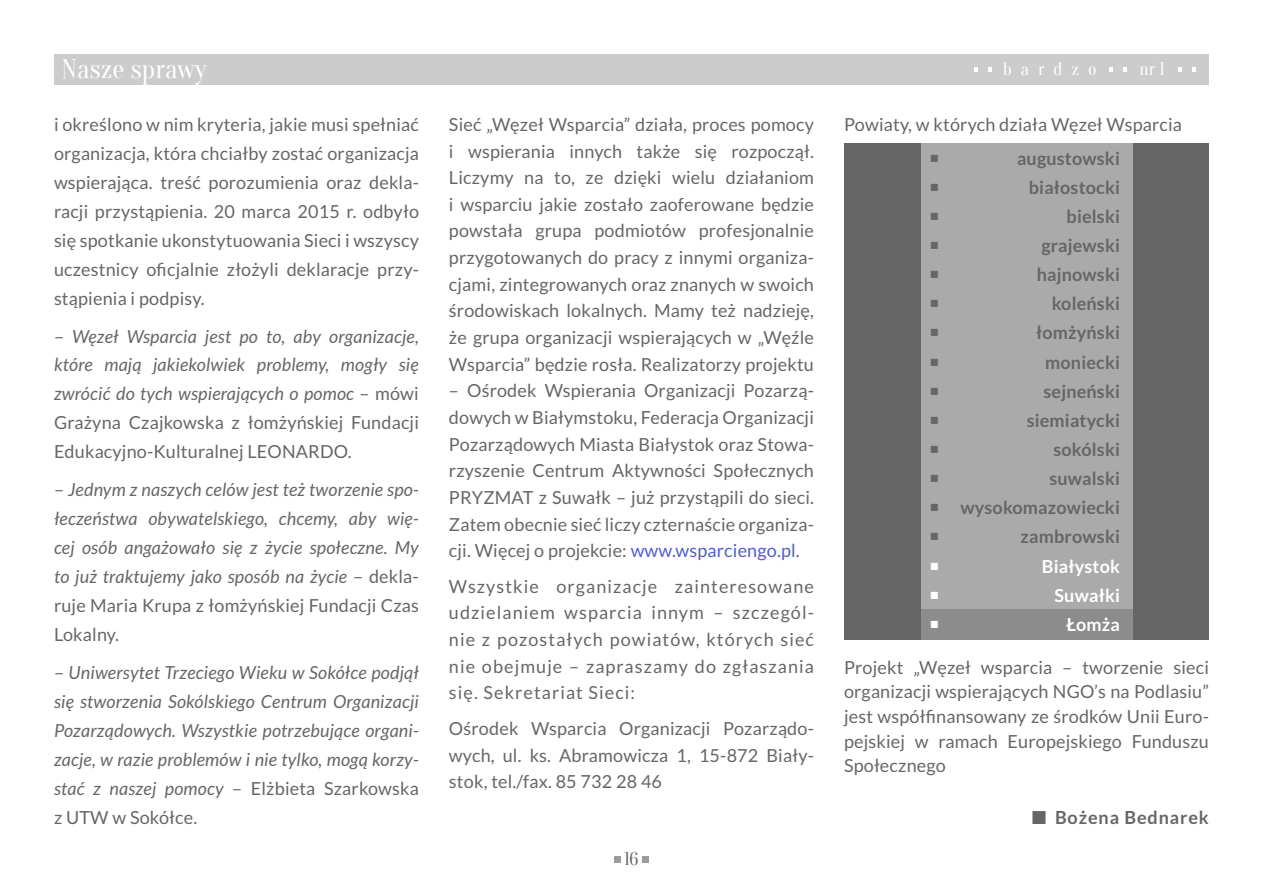
<style>
.page{position:relative;width:1263px;height:893px;background:#fff}
.page>*{position:absolute;margin:0;border:0;box-sizing:border-box;transform-origin:0 0}
.t1{font:27px "Oranienbaum";color:#fff}
.t2{font:18px/26.7px "Lato";letter-spacing:.01em;color:#666;text-align:justify}
.t3{font:italic 18px/29px "Lato";letter-spacing:.01em;color:#666;text-align:justify}
.t4{font:700 18px/29.1px "Lato";letter-spacing:.01em;color:#666;text-align:right}
.t5{font:700 18px/29.1px "Lato";letter-spacing:.01em;color:#fff;text-align:right}
.t6{font:700 18px "Lato";letter-spacing:.05em;color:#666}
.t7{font:18px "Oranienbaum";letter-spacing:.5em;color:#fff}
.t8{font:18px "Oranienbaum";color:#666}
.s1{color:#4f5cd6}
.s2{font-style:normal}
</style>
<div class="page">
<div style="left:54px;top:54px;width:1155px;height:31px;background:#ccc"></div>
<svg style="left:615px;top:856px;width:6px;height:6px"></svg>
<svg style="left:642px;top:856px;width:6px;height:6px"></svg>
<svg style="left:988px;top:68px;width:3px;height:4px"></svg>
<svg style="left:974px;top:68px;width:4px;height:4px"></svg>
<svg style="left:1192px;top:68px;width:3px;height:4px"></svg>
<svg style="left:1178px;top:68px;width:4px;height:4px"></svg>
<svg style="left:1123px;top:68px;width:3px;height:4px"></svg>
<svg style="left:1109px;top:68px;width:4px;height:4px"></svg>
<div style="left:845px;top:144px;width:364px;height:496px;background:#666"></div>
<div style="left:921px;top:144px;width:211px;height:466px;background:#aaa"></div>
<div style="left:921px;top:610px;width:211px;height:30px;background:#8c8c8c"></div>
<h1 class="t1" style="left:62px;top:54px;width:146px">Nasze sprawy</h1>
<p class="t7" style="left:1003px;top:59px;width:95px">bardzo</p>
<p class="t7" style="left:1139px;top:59px;width:27px">nr 1</p>
<p class="t2" style="left:844px;top:111px;width:340px">Powiaty, w których działa Węzeł Wsparcia</p>
<p class="t4" style="left:960px;top:143px;width:161px">augustowski białostocki<br>bielski<br>grajewski hajnowski<br>koleński<br>łomżyński moniecki<br>sejneński siemiatycki sokólski<br>suwalski wysokomazowiecki zambrowski</p>
<p class="t5" style="left:1042px;top:551px;width:80px">Białystok<br>Suwałki<br>Łomża</p>
<p class="t2" style="left:844px;top:655px;width:366px;line-height:24.6px">Projekt „Węzeł wsparcia – tworzenie sieci organizacji wspierających NGO’s na Podlasiu” jest współfinansowany ze środków Unii Euro&shy;pejskiej w ramach Europejskiego Funduszu Społecznego</p>
<p class="t6" style="left:1055px;top:807px;width:155px">Bożena Bednarek</p>
<p class="t2" style="left:449px;top:111px;width:366px">Sieć „Węzeł Wsparcia” działa, proces pomocy i wspierania innych także się rozpoczął.<br>Liczymy na to, ze dzięki wielu działaniom i wsparciu jakie zostało zaoferowane będzie powstała grupa podmiotów profesjonalnie przygotowanych do pracy z innymi organiza&shy;cjami, zintegrowanych oraz znanych w swoich środowiskach lokalnych. Mamy też nadzieję, że grupa organizacji wspierających w „Węźle Wsparcia” będzie rosła. Realizatorzy projektu</p>
<p class="t2" style="left:449px;top:377px;width:366px">– Ośrodek Wspierania Organizacji Pozarzą&shy;dowych w Białymstoku, Federacja Organizacji Pozarządowych Miasta Białystok oraz Stowa&shy;rzyszenie Centrum Aktywności Społecznych PRYZMAT z Suwałk – już przystąpili do sieci.<br>Zatem obecnie sieć liczy czternaście organiza&shy;cji. Więcej o projekcie: <span class="s1">www.wsparciengo.pl</span>.</p>
<p class="t2" style="left:449px;top:573px;width:366px">Wszystkie organizacje zainteresowane udzielaniem wsparcia innym – szczegól&shy;nie z pozostałych powiatów, których sieć nie obejmuje – zapraszamy do zgłaszania się. Sekretariat Sieci:</p>
<p class="t2" style="left:449px;top:715px;width:366px">Ośrodek Wsparcia Organizacji Pozarządo&shy;wych, ul. ks. Abramowicza 1, 15-872 Biały&shy;stok, tel./fax. 85 732 28 46</p>
<p class="t2" style="left:54px;top:110px;width:366px;line-height:29px">i określono w nim kryteria, jakie musi spełniać organizacja, która chciałby zostać organizacja wspierająca. treść porozumienia oraz dekla&shy;racji przystąpienia. 20 marca 2015 r. odbyło się spotkanie ukonstytuowania Sieci i wszyscy uczestnicy oficjalnie złożyli deklaracje przy&shy;stąpienia i podpisy.</p>
<p class="t3" style="left:54px;top:322px;width:366px"><span class="s2">–</span> Węzeł Wsparcia jest po to, aby organizacje, które mają jakiekolwiek problemy, mogły się zwrócić do tych wspierających o pomoc <span class="s2">– mówi Grażyna Czajkowska z łomżyńskiej Fundacji Edukacyjno-Kulturalnej LEONARDO.</span></p>
<p class="t3" style="left:54px;top:476px;width:366px"><span class="s2">–</span> Jednym z naszych celów jest też tworzenie spo&shy;łeczeństwa obywatelskiego, chcemy, aby wię&shy;cej osób angażowało się z życie społeczne. My to już traktujemy jako sposób na życie <span class="s2">– dekla&shy;ruje Maria Krupa z łomżyńskiej Fundacji Czas Lokalny.</span></p>
<p class="t3" style="left:54px;top:659px;width:366px"><span class="s2">–</span> Uniwersytet Trzeciego Wieku w Sokółce podjął się stworzenia Sokólskiego Centrum Organizacji Pozarządowych. Wszystkie potrzebujące organi&shy;zacje, w razie problemów i nie tylko, mogą korzy&shy;stać z naszej pomocy <span class="s2">– Elżbieta Szarkowska z UTW w Sokółce.</span></p>
<p class="t8" style="left:624px;top:849px;width:16px">16</p>
</div>
